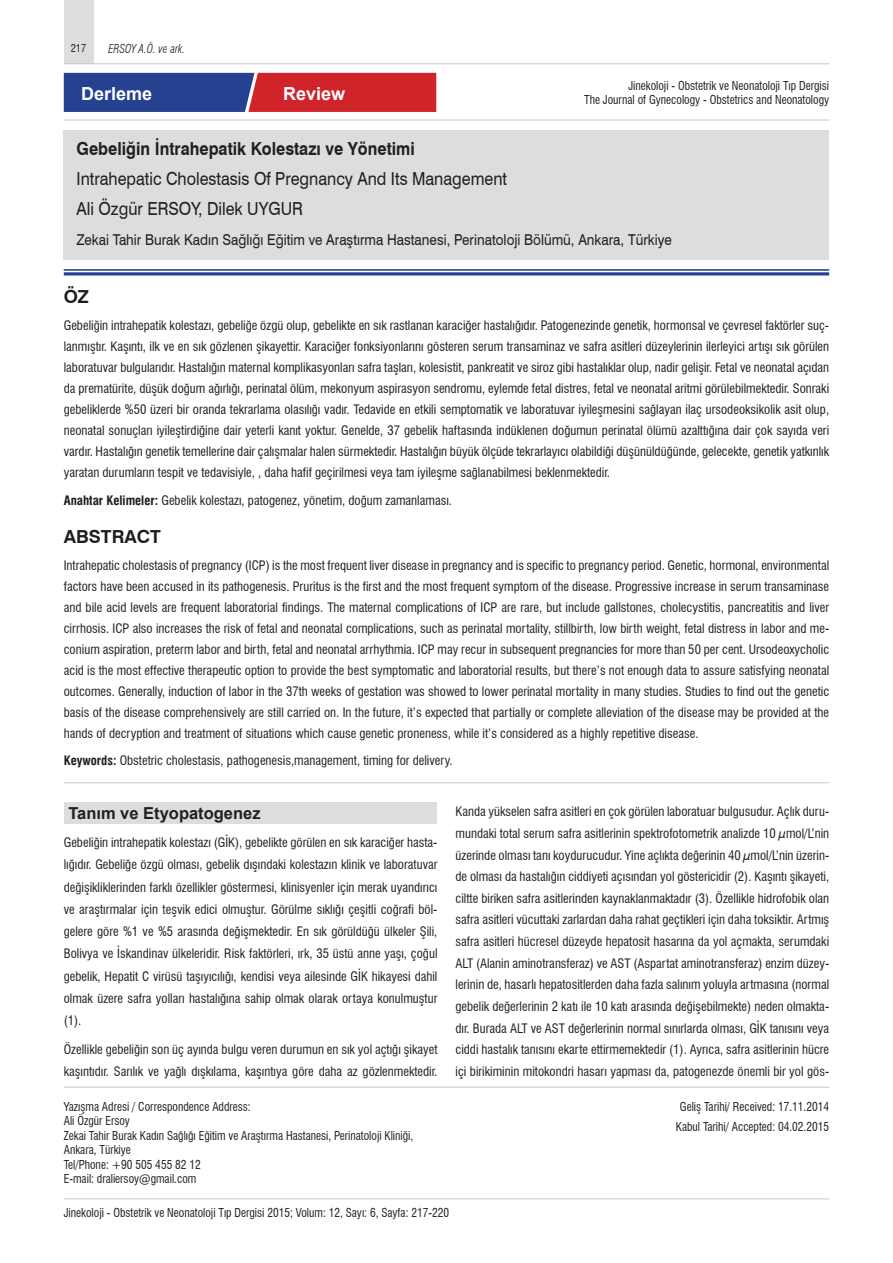
<style>
.page{position:relative;width:893px;height:1263px;background:#fff}
.page>*{position:absolute;margin:0;border:0;box-sizing:border-box;transform-origin:0 0}
.t1{font:18px/30.2px "Swiss 721 BT";color:#231f20;scale:.9 1}
.t2{font:700 18px "Swiss 721 BT";color:#231f20;scale:.9 1}
.t3{font:700 18px "Arial";color:#fff}
.t4{font:700 18px "Swiss 721 BT";color:#201d1e}
.t5{font:700 16.5px "Arial";color:#231f20}
.t6{font:15px "Swiss 721 BT";color:#231f20;scale:.9 1}
.t7{font:condensed 12.75px/21.6px "Swiss 721 BT";color:#231f20;text-align:justify}
.t8{font:condensed 12.75px/21px "Swiss 721 BT";color:#201d1e;text-align:justify}
.t9{font:condensed 12px/14.4px "Swiss 721 BT";color:#231f20;scale:.95 1}
.t10{font:italic 300 condensed 12px "Swiss 721 BT";color:#231f20;scale:.95 1}
.t11{font:condensed 10.5px "Swiss 721 BT";color:#231f20}
.s1{font-weight:700}
</style>
<div class="page">
<div style="left:64px;top:0;width:29px;height:64px;background:#dcdddf"></div>
<hr style="left:64px;top:63px;width:765px;height:1px;background:#c7c8ca">
<hr style="left:64px;top:1198px;width:765px;height:1px;background:#c7c8ca">
<div style="left:64px;top:801px;width:373px;height:22px;background:#dcdddf"></div>
<hr style="left:64px;top:782px;width:765px;height:1px;background:#c7c8ca">
<hr style="left:64px;top:120px;width:765px;height:1px;background:#c7c8ca">
<div style="left:64px;top:130px;width:765px;height:129px;background:#dcdddf"></div>
<hr style="left:64px;top:269px;width:765px;height:1px;background:#253f8e">
<hr style="left:64px;top:272px;width:765px;height:3px;background:#253f8e">
<hr style="left:64px;top:1087px;width:765px;height:1px;background:#c7c8ca">
<svg style="left:64px;top:73px;width:372px;height:39px;background:#7b345e"></svg>
<p class="t11" style="left:71px;top:42px;width:17px">217</p>
<p class="t10" style="left:108px;top:42px;width:82px">ERSOY A.Ö. ve ark.</p>
<h1 class="t3" style="left:81px;top:82px;width:73px">Derleme</h1>
<h1 class="t3" style="left:283px;top:82px;width:64px">Review</h1>
<p class="t9" style="left:584px;top:78px;width:259px;text-align:right">Jinekoloji - Obstetrik ve Neonatoloji Tıp Dergisi<br>The Journal of Gynecology - Obstetrics and Neonatology</p>
<h1 class="t2" style="left:77px;top:136px;width:377px">Gebeliğin İntrahepatik Kolestazı ve Yönetimi</h1>
<h1 class="t1" style="left:77px;top:163px;width:480px">Intrahepatic Cholestasis Of Pregnancy And Its Management<br>Ali Özgür ERSOY, Dilek UYGUR</h1>
<p class="t6" style="left:77px;top:229px;width:663px">Zekai Tahir Burak Kadın Sağlığı Eğitim ve Araştırma Hastanesi, Perinatoloji Bölümü, Ankara, Türkiye</p>
<h1 class="t4" style="left:64px;top:284px;width:27px">ÖZ</h1>
<p class="t8" style="left:64px;top:315px;width:767px">Gebeliğin intrahepatik kolestazı, gebeliğe özgü olup, gebelikte en sık rastlanan karaciğer hastalığıdır. Patogenezinde genetik, hormonsal ve çevresel faktörler suç&shy;lanmıştır. Kaşıntı, ilk ve en sık gözlenen şikayettir. Karaciğer fonksiyonlarını gösteren serum transaminaz ve safra asitleri düzeylerinin ilerleyici artışı sık görülen laboratuvar bulgularıdır. Hastalığın maternal komplikasyonları safra taşları, kolesistit, pankreatit ve siroz gibi hastalıklar olup, nadir gelişir. Fetal ve neonatal açıdan da prematürite, düşük doğum ağırlığı, perinatal ölüm, mekonyum aspirasyon sendromu, eylemde fetal distres, fetal ve neonatal aritmi görülebilmektedir. Sonraki gebeliklerde %50 üzeri bir oranda tekrarlama olasılığı vadır. Tedavide en etkili semptomatik ve laboratuvar iyileşmesini sağlayan ilaç ursodeoksikolik asit olup, neonatal sonuçları iyileştirdiğine dair yeterli kanıt yoktur. Genelde, 37 gebelik haftasında indüklenen doğumun perinatal ölümü azalttığına dair çok sayıda veri vardır. Hastalığın genetik temellerine dair çalışmalar halen sürmektedir. Hastalığın büyük ölçüde tekrarlayıcı olabildiği düşünüldüğünde, gelecekte, genetik yatkınlık yaratan durumların tespit ve tedavisiyle, , daha hafif geçirilmesi veya tam iyileşme sağlanabilmesi beklenmektedir.</p>
<p class="t8" style="left:64px;top:489px;width:390px"><span class="s1">Anahtar Kelimeler:</span> Gebelik kolestazı, patogenez, yönetim, doğum zamanlaması.</p>
<h1 class="t4" style="left:64px;top:524px;width:99px">ABSTRACT</h1>
<p class="t7" style="left:64px;top:555px;width:767px;line-height:21px">Intrahepatic cholestasis of pregnancy (ICP) is the most frequent liver disease in pregnancy and is specific to pregnancy period. Genetic, hormonal, environmental factors have been accused in its pathogenesis. Pruritus is the first and the most frequent symptom of the disease. Progressive increase in serum transaminase and bile acid levels are frequent laboratorial findings. The maternal complications of ICP are rare, but include gallstones, cholecystitis, pancreatitis and liver cirrhosis. ICP also increases the risk of fetal and neonatal complications, such as perinatal mortality, stillbirth, low birth weight, fetal distress in labor and me&shy;conium aspiration, preterm labor and birth, fetal and neonatal arrhythmia. ICP may recur in subsequent pregnancies for more than 50 per cent. Ursodeoxycholic acid is the most effective therapeutic option to provide the best symptomatic and laboratorial results, but there’s not enough data to assure satisfying neonatal outcomes. Generally, induction of labor in the 37th weeks of gestation was showed to lower perinatal mortality in many studies. Studies to find out the genetic basis of the disease comprehensively are still carried on. In the future, it’s expected that partially or complete alleviation of the disease may be provided at the hands of decryption and treatment of situations which cause genetic proneness, while it’s considered as a highly repetitive disease.</p>
<p class="t7" style="left:64px;top:750px;width:390px"><span class="s1">Keywords:</span> Obstetric cholestasis, pathogenesis,management, timing for delivery.</p>
<p class="t5" style="left:68px;top:802px;width:194px">Tanım ve Etyopatogenez</p>
<p class="t7" style="left:64px;top:831px;width:375px;line-height:22.2px">Gebeliğin intrahepatik kolestazı (GİK), gebelikte görülen en sık karaciğer hasta&shy;lığıdır. Gebeliğe özgü olması, gebelik dışındaki kolestazın klinik ve laboratuvar değişikliklerinden farklı özellikler göstermesi, klinisyenler için merak uyandırıcı ve araştırmalar için teşvik edici olmuştur. Görülme sıklığı çeşitli coğrafi böl&shy;gelere göre %1 ve %5 arasında değişmektedir. En sık görüldüğü ülkeler Şili, Bolivya ve İskandinav ülkeleridir. Risk faktörleri, ırk, 35 üstü anne yaşı, çoğul gebelik, Hepatit C virüsü taşıyıcılığı, kendisi veya ailesinde GİK hikayesi dahil olmak üzere safra yolları hastalığına sahip olmak olarak ortaya konulmuştur (1).</p>
<p class="t7" style="left:64px;top:1038px;width:375px;line-height:22.2px">Özellikle gebeliğin son üç ayında bulgu veren durumun en sık yol açtığı şikayet kaşıntıdır. Sarılık ve yağlı dışkılama, kaşıntıya göre daha az gözlenmektedir.</p>
<p class="t7" style="left:455px;top:801px;width:375px">Kanda yükselen safra asitleri en çok görülen laboratuar bulgusudur. Açlık duru&shy;mundaki total serum safra asitlerinin spektrofotometrik analizde 10 μmol/L’nin üzerinde olması tanı koydurucudur. Yine açlıkta değerinin 40 μmol/L’nin üzerin&shy;de olması da hastalığın ciddiyeti açısından yol göstericidir (2). Kaşıntı şikayeti, ciltte biriken safra asitlerinden kaynaklanmaktadır (3). Özellikle hidrofobik olan safra asitleri vücuttaki zarlardan daha rahat geçtikleri için daha toksiktir. Artmış safra asitleri hücresel düzeyde hepatosit hasarına da yol açmakta, serumdaki ALT (Alanin aminotransferaz) ve AST (Aspartat aminotransferaz) enzim düzey&shy;lerinin de, hasarlı hepatositlerden daha fazla salınım yoluyla artmasına (normal gebelik değerlerinin 2 katı ile 10 katı arasında değişebilmekte) neden olmakta&shy;dır. Burada ALT ve AST değerlerinin normal sınırlarda olması, GİK tanısını veya ciddi hastalık tanısını ekarte ettirmemektedir (1). Ayrıca, safra asitlerinin hücre içi birikiminin mitokondri hasarı yapması da, patogenezde önemli bir yol gös-</p>
<p class="t9" style="left:64px;top:1099px;width:369px">Yazışma Adresi / Correspondence Address:<br>Ali Özgür Ersoy<br>Zekai Tahir Burak Kadın Sağlığı Eğitim ve Araştırma Hastanesi, Perinatoloji Kliniği, Ankara, Türkiye<br>Tel/Phone: +90 505 455 82 12<br>E-mail: draliersoy@gmail.com</p>
<p class="t9" style="left:676px;top:1097px;width:163px;line-height:19.5px;text-align:center">Geliş Tarihi/ Received: 17.11.2014<br>Kabul Tarihi/ Accepted: 04.02.2015</p>
<p class="t9" style="left:64px;top:1205px;width:407px">Jinekoloji - Obstetrik ve Neonatoloji Tıp Dergisi 2015; Volum: 12, Sayı: 6, Sayfa: 217-220</p>
</div>
